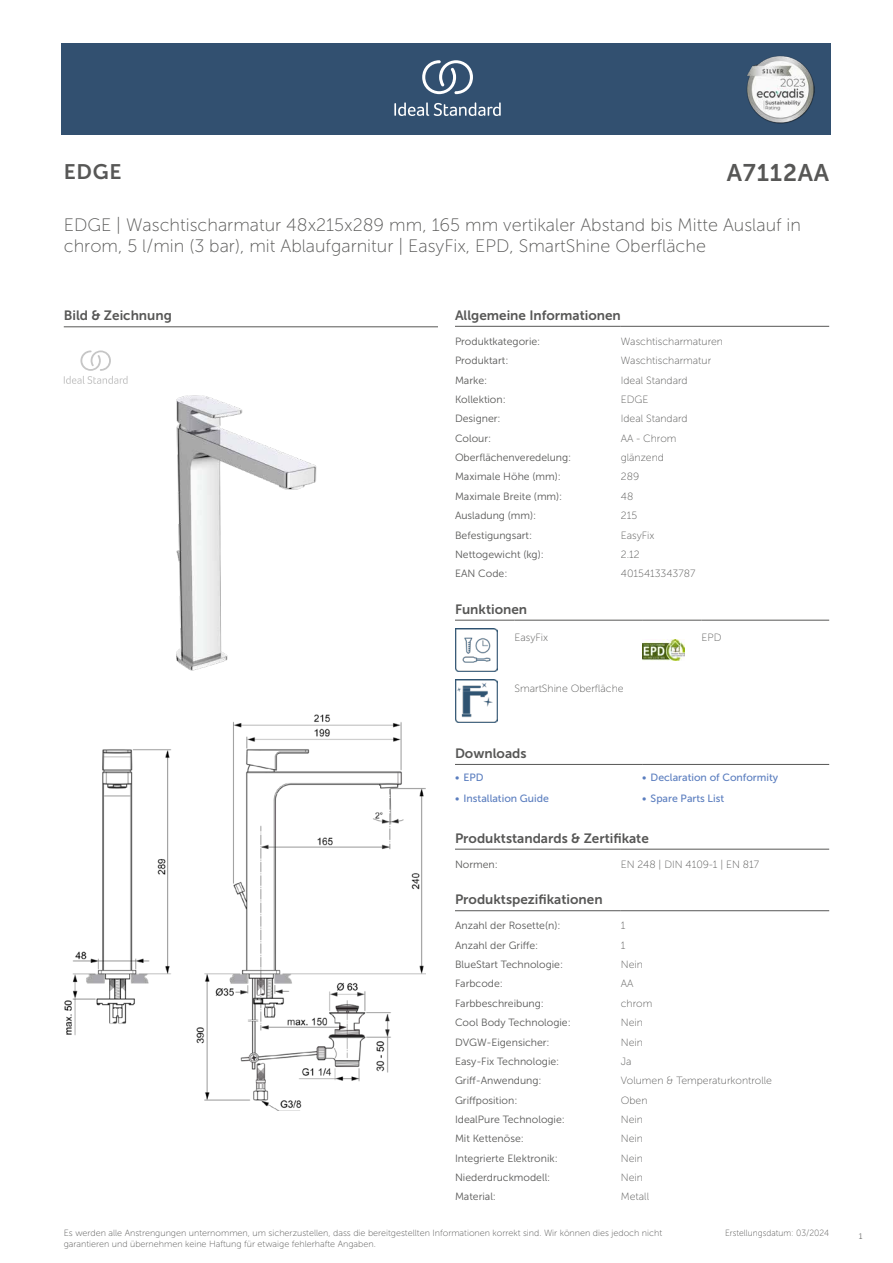
<style>
.page{position:relative;width:893px;height:1263px;background:#fff}
.page>*{position:absolute;margin:0;border:0;box-sizing:border-box;transform-origin:0 0}
.t1{font:24px "Museo Sans 700";letter-spacing:.035em;color:#575756}
.t2{font:21px "Museo Sans 700";color:#575756}
.t3{font:18px/21.6px "Museo Sans 100";color:#575756}
.t4{font:13.5px "Museo Sans 700";color:#575756}
.t5{font:10.5px "Museo Sans 300";color:#575756}
.t6{font:10.5px "Museo Sans 100";color:#575756}
.t7{font:10.5px "Museo Sans 500";color:#5b7ebf}
.t8{font:9px/10.8px "Museo Sans 100";color:#575756}
.t9{font:9px "Museo Sans 100";color:#575756;scale:.95 1}
.t10{font:300 9px "Calibri";color:#575756;scale:.95 1}
</style>
<div class="page">
<div style="left:62px;top:43px;width:769px;height:91px;background:#325070"></div>
<hr style="left:455px;top:326px;width:166px;height:1px;background:#575756">
<hr style="left:621px;top:326px;width:208px;height:1px;background:#575756">
<hr style="left:455px;top:620px;width:59px;height:1px;background:#575756">
<hr style="left:514px;top:620px;width:128px;height:1px;background:#575756">
<hr style="left:642px;top:620px;width:60px;height:1px;background:#575756">
<hr style="left:702px;top:620px;width:127px;height:1px;background:#575756">
<img style="left:455px;top:629px;width:42px;height:42px">
<img style="left:642px;top:640px;width:43px;height:20px">
<img style="left:455px;top:680px;width:42px;height:42px">
<hr style="left:455px;top:764px;width:187px;height:1px;background:#575756">
<hr style="left:642px;top:764px;width:187px;height:1px;background:#575756">
<hr style="left:455px;top:849px;width:166px;height:1px;background:#575756">
<hr style="left:621px;top:849px;width:208px;height:1px;background:#575756">
<hr style="left:455px;top:910px;width:166px;height:1px;background:#575756">
<hr style="left:621px;top:910px;width:208px;height:1px;background:#575756">
<img style="left:64px;top:714px;width:361px;height:396px">
<hr style="left:64px;top:327px;width:374px;height:1px;background:#575756">
<svg style="left:64px;top:350px;width:64px;height:34px"></svg>
<img style="left:176px;top:395px;width:141px;height:275px">
<svg style="left:394px;top:102px;width:107px;height:14px"></svg>
<svg style="left:422px;top:60px;width:51px;height:34px"></svg>
<img style="left:746px;top:56px;width:68px;height:67px">
<h2 class="t2" style="left:64px;top:160px;width:59px">EDGE</h2>
<h1 class="t1" style="left:727px;top:160px;width:104px">A7112AA</h1>
<h3 class="t3" style="left:64px;top:214px;width:739px">EDGE | Waschtischarmatur 48x215x289 mm, 165 mm vertikaler Abstand bis Mitte Auslauf in chrom, 5 l/min (3 bar), mit Ablaufgarnitur | EasyFix, EPD, SmartShine Oberfläche</h3>
<p class="t4" style="left:64px;top:308px;width:110px">Bild &amp; Zeichnung</p>
<p class="t4" style="left:455px;top:308px;width:167px">Allgemeine Informationen</p>
<p class="t5" style="left:455px;top:336px;width:87px">Produktkategorie:</p>
<p class="t6" style="left:621px;top:336px;width:104px">Waschtischarmaturen</p>
<p class="t5" style="left:455px;top:355px;width:55px">Produktart:</p>
<p class="t6" style="left:621px;top:355px;width:92px">Waschtischarmatur</p>
<p class="t5" style="left:455px;top:374px;width:34px">Marke:</p>
<p class="t6" style="left:621px;top:374px;width:68px">Ideal Standard</p>
<p class="t5" style="left:455px;top:394px;width:52px">Kollektion:</p>
<p class="t6" style="left:621px;top:394px;width:29px">EDGE</p>
<p class="t5" style="left:455px;top:413px;width:47px">Designer:</p>
<p class="t6" style="left:621px;top:413px;width:68px">Ideal Standard</p>
<p class="t5" style="left:455px;top:432px;width:38px">Colour:</p>
<p class="t6" style="left:621px;top:433px;width:57px">AA - Chrom</p>
<p class="t5" style="left:455px;top:452px;width:118px">Oberflächenveredelung:</p>
<p class="t6" style="left:621px;top:452px;width:45px">glänzend</p>
<p class="t5" style="left:455px;top:471px;width:107px">Maximale Höhe (mm):</p>
<p class="t6" style="left:621px;top:471px;width:20px">289</p>
<p class="t5" style="left:455px;top:491px;width:109px">Maximale Breite (mm):</p>
<p class="t6" style="left:621px;top:491px;width:14px">48</p>
<p class="t5" style="left:455px;top:510px;width:83px">Ausladung (mm):</p>
<p class="t6" style="left:621px;top:510px;width:18px">215</p>
<p class="t5" style="left:455px;top:529px;width:79px">Befestigungsart:</p>
<p class="t6" style="left:621px;top:529px;width:35px">EasyFix</p>
<p class="t5" style="left:455px;top:549px;width:90px">Nettogewicht (kg):</p>
<p class="t6" style="left:621px;top:549px;width:20px">2.12</p>
<p class="t5" style="left:455px;top:568px;width:54px">EAN Code:</p>
<p class="t6" style="left:621px;top:568px;width:76px">4015413343787</p>
<p class="t4" style="left:455px;top:602px;width:74px">Funktionen</p>
<p class="t6" style="left:514px;top:632px;width:35px">EasyFix</p>
<p class="t6" style="left:702px;top:632px;width:21px">EPD</p>
<p class="t6" style="left:514px;top:683px;width:111px">SmartShine Oberfläche</p>
<p class="t4" style="left:455px;top:746px;width:73px">Downloads</p>
<p class="t7" style="left:455px;top:772px;width:30px">• EPD</p>
<p class="t7" style="left:642px;top:772px;width:138px">• Declaration of Conformity</p>
<p class="t7" style="left:455px;top:793px;width:95px">• Installation Guide</p>
<p class="t7" style="left:642px;top:793px;width:84px">• Spare Parts List</p>
<p class="t4" style="left:455px;top:831px;width:195px">Produktstandards &amp; Zertifikate</p>
<p class="t5" style="left:455px;top:858px;width:44px">Normen:</p>
<p class="t6" style="left:621px;top:859px;width:140px">EN 248 | DIN 4109-1 | EN 817</p>
<p class="t4" style="left:455px;top:892px;width:149px">Produktspezifikationen</p>
<p class="t5" style="left:455px;top:920px;width:107px">Anzahl der Rosette(n):</p>
<p class="t6" style="left:621px;top:920px;width:6px">1</p>
<p class="t5" style="left:455px;top:939px;width:85px">Anzahl der Griffe:</p>
<p class="t6" style="left:621px;top:939px;width:6px">1</p>
<p class="t5" style="left:455px;top:959px;width:110px">BlueStart Technologie:</p>
<p class="t6" style="left:621px;top:959px;width:24px">Nein</p>
<p class="t5" style="left:455px;top:978px;width:49px">Farbcode:</p>
<p class="t6" style="left:621px;top:978px;width:14px">AA</p>
<p class="t5" style="left:455px;top:997px;width:90px">Farbbeschreibung:</p>
<p class="t6" style="left:621px;top:998px;width:33px">chrom</p>
<p class="t5" style="left:455px;top:1017px;width:117px">Cool Body Technologie:</p>
<p class="t6" style="left:621px;top:1017px;width:24px">Nein</p>
<p class="t5" style="left:455px;top:1036px;width:96px">DVGW-Eigensicher:</p>
<p class="t6" style="left:621px;top:1036px;width:24px">Nein</p>
<p class="t5" style="left:455px;top:1055px;width:106px">Easy-Fix Technologie:</p>
<p class="t6" style="left:621px;top:1056px;width:12px">Ja</p>
<p class="t5" style="left:455px;top:1075px;width:88px">Griff-Anwendung:</p>
<p class="t6" style="left:621px;top:1075px;width:153px">Volumen &amp; Temperaturkontrolle</p>
<p class="t5" style="left:455px;top:1094px;width:64px">Griffposition:</p>
<p class="t6" style="left:621px;top:1094px;width:28px">Oben</p>
<p class="t5" style="left:455px;top:1114px;width:111px">IdealPure Technologie:</p>
<p class="t6" style="left:621px;top:1114px;width:24px">Nein</p>
<p class="t5" style="left:455px;top:1133px;width:70px">Mit Kettenöse:</p>
<p class="t6" style="left:621px;top:1133px;width:24px">Nein</p>
<p class="t5" style="left:455px;top:1152px;width:104px">Integrierte Elektronik:</p>
<p class="t6" style="left:621px;top:1152px;width:24px">Nein</p>
<p class="t5" style="left:455px;top:1172px;width:97px">Niederdruckmodell:</p>
<p class="t6" style="left:621px;top:1172px;width:24px">Nein</p>
<p class="t5" style="left:455px;top:1191px;width:43px">Material:</p>
<p class="t6" style="left:621px;top:1191px;width:30px">Metall</p>
<p class="t8" style="left:64px;top:1227px;width:600px">Es werden alle Anstrengungen unternommen, um sicherzustellen, dass die bereitgestellten Informationen korrekt sind. Wir können dies jedoch nicht garantieren und übernehmen keine Haftung für etwaige fehlerhafte Angaben.</p>
<p class="t9" style="left:725px;top:1228px;width:111px">Erstellungsdatum: 03/2024</p>
<p class="t10" style="left:858px;top:1230px;width:6px">1</p>
</div>
